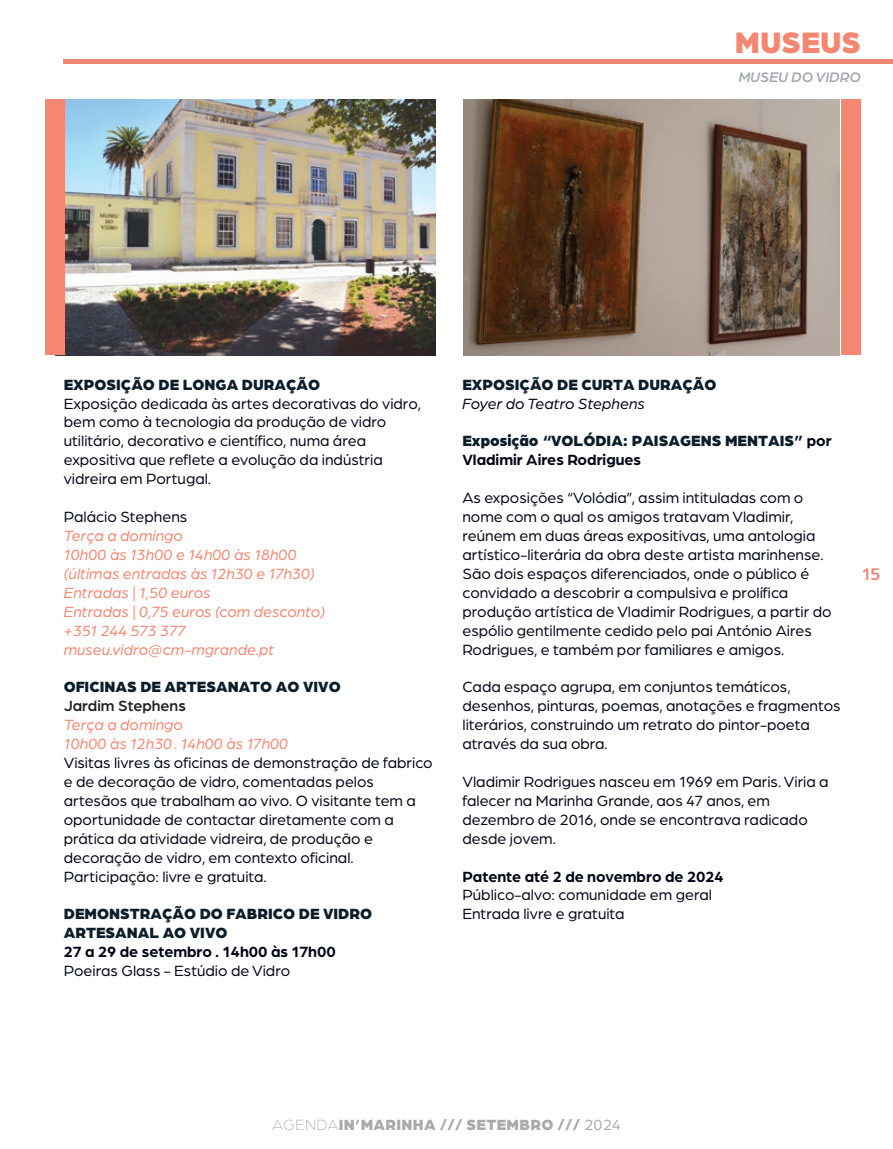
<style>
.page{position:relative;width:893px;height:1149px;background:#fff}
.page>*{position:absolute;margin:0;border:0;box-sizing:border-box;transform-origin:0 0}
.t1{font:900 31.5px "Arboria";color:#f48672}
.t2{font:500 18px "Arboria";color:#f48672}
.t3{font:15.75px/18.9px "Arboria";color:#000516}
.t4{font:italic 15.75px/18.9px "Arboria";color:#f48672}
.t5{font:900 15.75px/18.9px "Arboria";color:#0c1d2a}
.t6{font:700 15.75px "Arboria";color:#000516}
.t7{font:900 15.75px "Arboria";letter-spacing:.02em;color:#a8abaa}
.t8{font:italic 15.75px "Arboria";color:#000516}
.t9{font:500 15.75px "Arboria";color:#231f20}
.t10{font:italic 500 14.62px "Arboria";color:#a1a7ac}
.s1{font-weight:700;color:#000516}
.s2{font-weight:300}
.s3{font-weight:400}
</style>
<div class="page">
<div style="left:64px;top:59px;width:829px;height:5px;background:#f48672"></div>
<img style="left:464px;top:100px;width:376px;height:255px">
<img style="left:65px;top:100px;width:371px;height:255px">
<div style="left:45px;top:99px;width:20px;height:256px;background:#f48672"></div>
<div style="left:841px;top:99px;width:20px;height:256px;background:#f48672"></div>
<h1 class="t1" style="left:735px;top:19px;width:128px">MUSEUS</h1>
<p class="t10" style="left:739px;top:67px;width:124px">MUSEU DO VIDRO</p>
<p class="t5" style="left:64px;top:373px;width:258px">EXPOSIÇÃO DE LONGA DURAÇÃO</p>
<p class="t3" style="left:64px;top:393px;width:359px">Exposição dedicada às artes decorativas do vidro, bem como à tecnologia da produção de vidro utilitário, decorativo e científico, numa área expositiva que reflete a evolução da indústria vidreira em Portugal.</p>
<p class="t3" style="left:64px;top:506px;width:125px">Palácio Stephens</p>
<p class="t4" style="left:64px;top:525px;width:263px">Terça a domingo<br>10h00 às 13h00 e 14h00 às 18h00 (últimas entradas às 12h30 e 17h30)<br>Entradas | 1,50 euros<br>Entradas | 0,75 euros (com desconto) +351 244 573 377 museu.vidro@cm-mgrande.pt</p>
<p class="t5" style="left:64px;top:676px;width:278px">OFICINAS DE ARTESANATO AO VIVO</p>
<p class="t9" style="left:64px;top:695px;width:124px">Jardim Stephens</p>
<p class="t4" style="left:64px;top:714px;width:226px">Terça a domingo<br>10h00 às 12h30 . 14h00 às 17h00</p>
<p class="t3" style="left:64px;top:752px;width:370px">Visitas livres às oficinas de demonstração de fabrico e de decoração de vidro, comentadas pelos artesãos que trabalham ao vivo. O visitante tem a oportunidade de contactar diretamente com a prática da atividade vidreira, de produção e decoração de vidro, em contexto oficinal.<br>Participação: livre e gratuita.</p>
<p class="t5" style="left:64px;top:903px;width:310px">DEMONSTRAÇÃO DO FABRICO DE VIDRO<br>ARTESANAL AO VIVO</p>
<p class="t6" style="left:64px;top:940px;width:273px">27 a 29 de setembro . 14h00 às 17h00</p>
<p class="t3" style="left:64px;top:960px;width:228px">Poeiras Glass - Estúdio de Vidro</p>
<p class="t5" style="left:462px;top:373px;width:256px">EXPOSIÇÃO DE CURTA DURAÇÃO</p>
<p class="t8" style="left:462px;top:393px;width:184px">Foyer do Teatro Stephens</p>
<p class="t5" style="left:462px;top:430px;width:371px">Exposição “VOLÓDIA: PAISAGENS MENTAIS” <span class="s1">por<br>Vladimir Aires Rodrigues</span></p>
<p class="t3" style="left:462px;top:487px;width:371px">As exposições “Volódia”, assim intituladas com o nome com o qual os amigos tratavam Vladimir, reúnem em duas áreas expositivas, uma antologia artístico-literária da obra deste artista marinhense.<br>São dois espaços diferenciados, onde o público é convidado a descobrir a compulsiva e prolífica produção artística de Vladimir Rodrigues, a partir do espólio gentilmente cedido pelo pai António Aires Rodrigues, e também por familiares e amigos.</p>
<p class="t3" style="left:462px;top:676px;width:380px">Cada espaço agrupa, em conjuntos temáticos, desenhos, pinturas, poemas, anotações e fragmentos literários, construindo um retrato do pintor-poeta através da sua obra.</p>
<p class="t3" style="left:462px;top:771px;width:368px">Vladimir Rodrigues nasceu em 1969 em Paris. Viria a falecer na Marinha Grande, aos 47 anos, em dezembro de 2016, onde se encontrava radicado desde jovem.</p>
<p class="t6" style="left:462px;top:865px;width:263px">Patente até 2 de novembro de 2024</p>
<p class="t3" style="left:462px;top:884px;width:251px">Público-alvo: comunidade em geral<br>Entrada livre e gratuita</p>
<p class="t2" style="left:862px;top:561px;width:20px">15</p>
<p class="t7" style="left:272px;top:1112px;width:350px"><span class="s2">AGENDA</span>IN’MARINHA /// SETEMBRO /// <span class="s3">2024</span></p>
</div>
